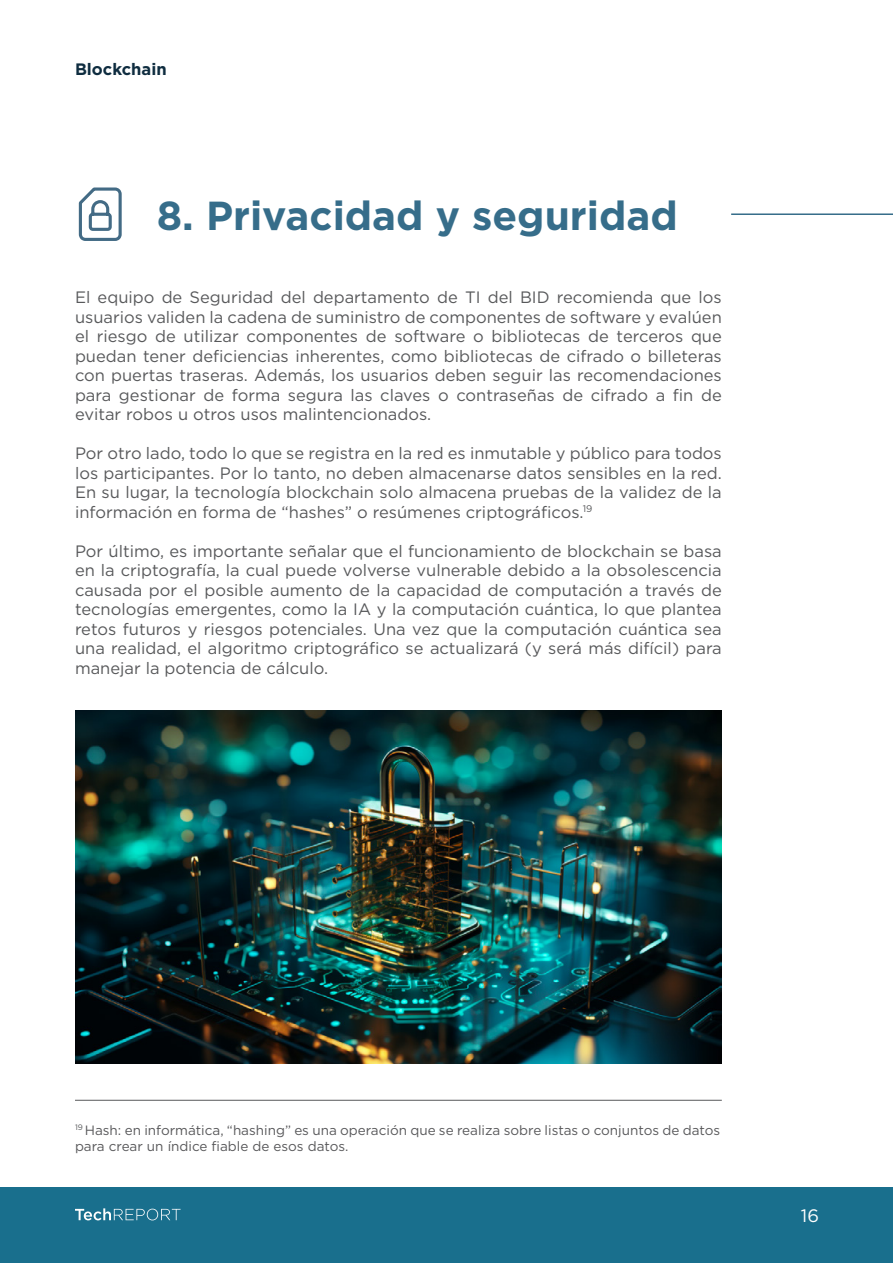
<style>
.page{position:relative;width:893px;height:1263px;background:#fff}
.page>*{position:absolute;margin:0;border:0;box-sizing:border-box;transform-origin:0 0}
.t1{font:700 40.5px "Gotham";color:#366d8a}
.t2{font:18px "Gotham";color:#fff}
.t3{font:16.5px/19.5px "Gotham";color:#58595b;text-align:justify}
.t4{font:700 16.5px "Gotham";color:#0f2d40}
.t5{font:13.5px/16.5px "Gotham";color:#58585a}
</style>
<div class="page">
<div style="left:0;top:1187px;width:893px;height:76px;background:#196f8d"></div>
<svg style="left:75px;top:1208px;width:106px;height:12px"></svg>
<hr style="left:731px;top:213px;width:162px;height:2px;background:#366d8a">
<svg style="left:78px;top:187px;width:44px;height:54px"></svg>
<hr style="left:75px;top:1100px;width:647px;height:1px;background:#58595b">
<img style="left:75px;top:710px;width:647px;height:354px">
<p class="t4" style="left:75px;top:58px;width:93px">Blockchain</p>
<h1 class="t1" style="left:157px;top:189px;width:522px">8. Privacidad y seguridad</h1>
<p class="t3" style="left:75px;top:287px;width:648px">El equipo de Seguridad del departamento de TI del BID recomienda que los usuarios validen la cadena de suministro de componentes de software y evalúen el riesgo de utilizar componentes de software o bibliotecas de terceros que puedan tener deficiencias inherentes, como bibliotecas de cifrado o billeteras con puertas traseras. Además, los usuarios deben seguir las recomendaciones para gestionar de forma segura las claves o contraseñas de cifrado a fin de evitar robos u otros usos malintencionados.</p>
<p class="t3" style="left:75px;top:443px;width:648px">Por otro lado, todo lo que se registra en la red es inmutable y público para todos los participantes. Por lo tanto, no deben almacenarse datos sensibles en la red.<br>En su lugar, la tecnología blockchain solo almacena pruebas de la validez de la información en forma de “hashes” o resúmenes criptográficos.<sup>19</sup></p>
<p class="t3" style="left:75px;top:541px;width:648px">Por último, es importante señalar que el funcionamiento de blockchain se basa en la criptografía, la cual puede volverse vulnerable debido a la obsolescencia causada por el posible aumento de la capacidad de computación a través de tecnologías emergentes, como la IA y la computación cuántica, lo que plantea retos futuros y riesgos potenciales. Una vez que la computación cuántica sea una realidad, el algoritmo criptográfico se actualizará (y será más difícil) para manejar la potencia de cálculo.</p>
<p class="t5" style="left:75px;top:1121px;width:647px"><sup>19</sup> Hash: en informática, “hashing” es una operación que se realiza sobre listas o conjuntos de datos para crear un índice fiable de esos datos.</p>
<p class="t2" style="left:801px;top:1204px;width:20px">16</p>
</div>
